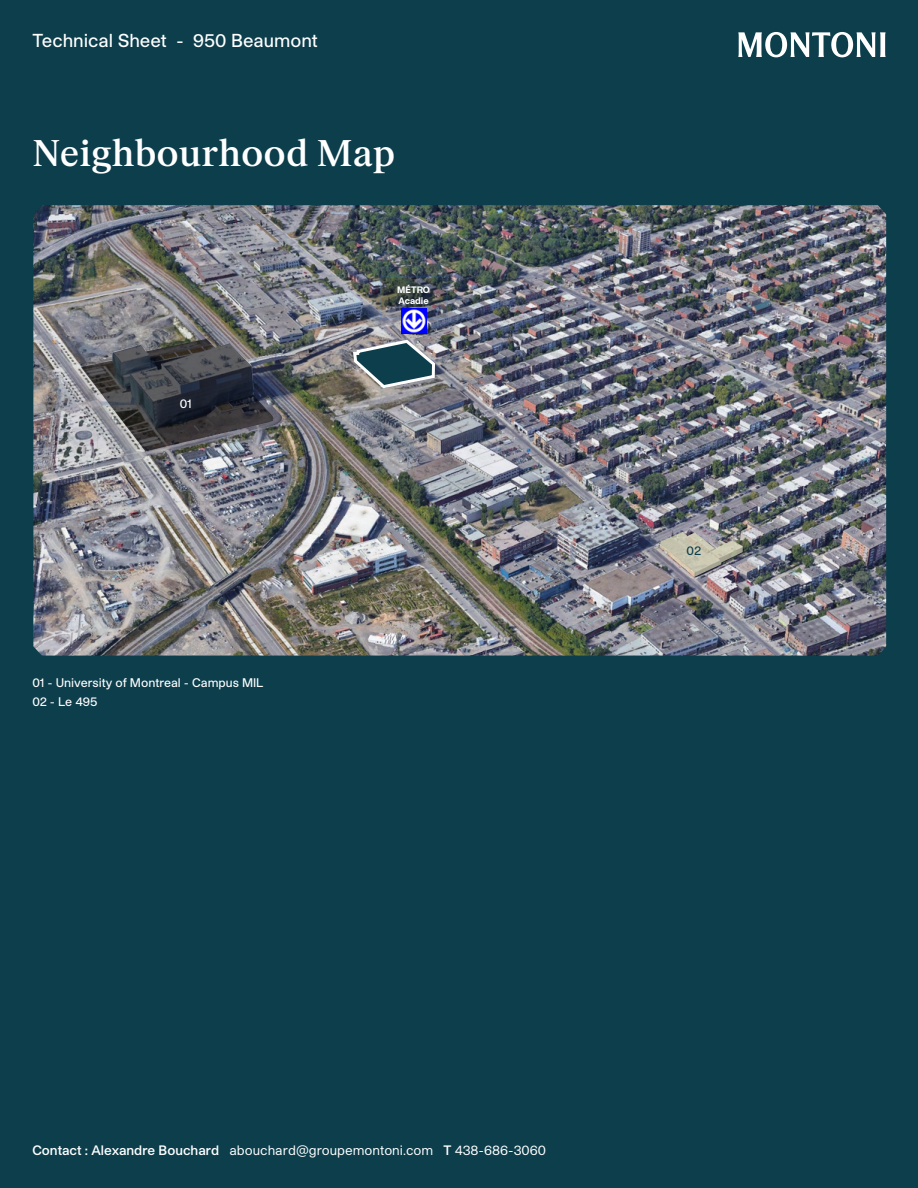
<style>
.page{position:relative;width:918px;height:1188px;background:#0c3e4c}
.page>*{position:absolute;margin:0;border:0;box-sizing:border-box;transform-origin:0 0}
.t1{font:500 36px "FK Roman Standard";color:#fff}
.t2{font:500 18px "Studio Pro";color:#fff}
.t3{font:13.2px "Studio Pro";color:#fff}
.t4{font:500 12px/19.5px "Studio Pro";color:#fff}
.t5{font:500 12px "Studio Pro";color:#0c3e4c}
.t6{font:800 9px "Studio Pro";color:#fff}
.s1{font-weight:600}
</style>
<div class="page">
<svg style="left:738px;top:32px;width:148px;height:25px"></svg>
<img style="left:33px;top:205px;width:853px;height:451px">
<img style="left:660px;top:532px;width:83px;height:45px">
<svg style="left:81px;top:339px;width:193px;height:112px;background:#53555a"></svg>
<svg style="left:351px;top:338px;width:86px;height:53px"></svg>
<svg style="left:380px;top:276px;width:68px;height:43px;background:#4a5155"></svg>
<img style="left:401px;top:308px;width:26px;height:26px">
<h2 class="t2" style="left:32px;top:28px;width:287px">Technical Sheet - 950 Beaumont</h2>
<p class="t1" style="left:32px;top:126px;width:364px">Neighbourhood Map</p>
<p class="t4" style="left:180px;top:394px;width:14px">01</p>
<p class="t4" style="left:32px;top:672px;width:233px">01 - University of Montreal - Campus MIL<br>02 - Le 495</p>
<p class="t6" style="left:397px;top:283px;width:34px">MÉTRO</p>
<p class="t6" style="left:399px;top:294px;width:32px">Acadie</p>
<p class="t5" style="left:687px;top:543px;width:16px">02</p>
<p class="t3" style="left:32px;top:1142px;width:515px"><span class="s1">Contact : Alexandre Bouchard</span> abouchard@groupemontoni.com <span class="s1">T</span> 438-686-3060</p>
</div>
